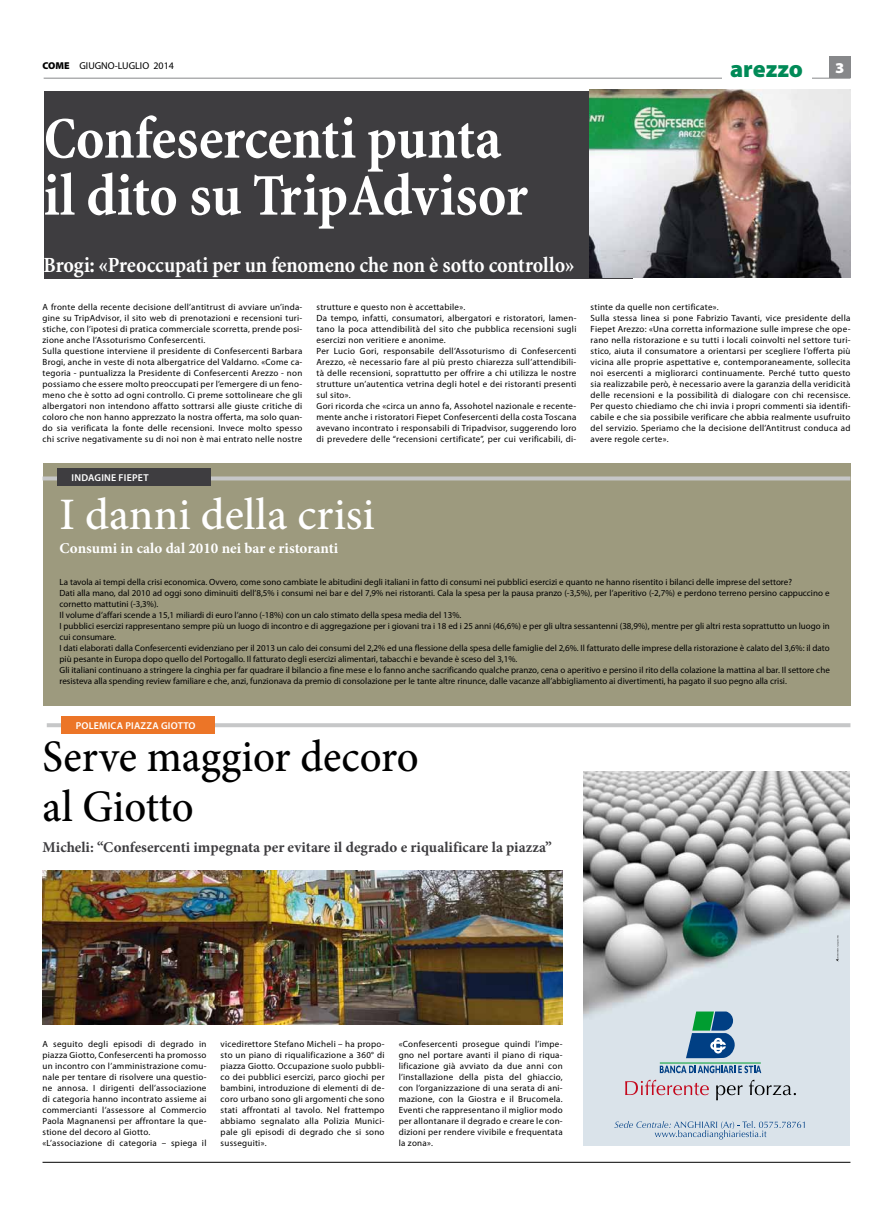
<style>
.page{position:relative;width:893px;height:1219px;background:#fff}
.page>*{position:absolute;margin:0;border:0;box-sizing:border-box;transform-origin:0 0}
.t1{font:700 condensed 60px/57px "Minion";letter-spacing:-.005em;color:#fff}
.t2{font:500 45px/50px "Minion Pro";color:#000;scale:.95 1}
.t3{font:500 45px "Minion Pro";color:#fff}
.t4{font:900 24px "Myriad Pro";color:#008a57}
.t5{font:700 condensed 22px "Minion";letter-spacing:-.005em;color:#fff}
.t6{font:700 15px "Minion Pro";color:#3e3d40}
.t7{font:700 15px "Minion Pro";color:#fff}
.t8{font:900 semi-expanded 15px "Myriad Pro";color:#fff}
.t9{font:600 10px "Myriad Pro";letter-spacing:.02em;color:#fff}
.t10{font:10px "Myriad Pro";color:#000}
.t11{font:9px/11px "Myriad Pro";letter-spacing:.03em;color:#000}
.t12{font:9px/11px "Myriad Pro";color:#000}
.s1{font-weight:900}
</style>
<div class="page">
<hr style="left:44px;top:78px;width:806px;height:1px;background:#87888a">
<div style="left:829px;top:57px;width:22px;height:21px;background:#87888a"></div>
<hr style="left:43px;top:1162px;width:807px;height:1px;background:#000">
<div style="left:43px;top:464px;width:807px;height:242px;background:#9d9a7e"></div>
<div style="left:722px;top:59px;width:89px;height:20px;background:#fff"></div>
<img style="left:584px;top:772px;width:265px;height:374px">
<svg style="left:660px;top:1065px;width:101px;height:8px"></svg>
<hr style="left:660px;top:1063px;width:101px;height:1px;background:#009d30">
<svg style="left:686px;top:1011px;width:50px;height:47px;background:#458098"></svg>
<svg style="left:625px;top:1080px;width:84px;height:15px"></svg>
<svg style="left:716px;top:1085px;width:27px;height:15px"></svg>
<svg style="left:749px;top:1080px;width:47px;height:15px"></svg>
<svg style="left:614px;top:1121px;width:191px;height:18px;background:#c0cfdd"></svg>
<svg style="left:836px;top:935px;width:3px;height:26px"></svg>
<div style="left:44px;top:91px;width:588px;height:187px;background:#3e3d40"></div>
<hr style="left:47px;top:723px;width:803px;height:4px;background:#c6c7c8">
<div style="left:62px;top:717px;width:153px;height:17px;background:#ec7527"></div>
<svg style="left:43px;top:476px;width:807px;height:4px;background:#c1c1bf"></svg>
<div style="left:57px;top:469px;width:154px;height:17px;background:#3e3d40"></div>
<img style="left:43px;top:871px;width:520px;height:154px">
<img style="left:590px;top:90px;width:260px;height:188px">
<p class="t10" style="left:43px;top:60px;width:133px"><span class="s1">COME</span> GIUGNO-LUGLIO 2014</p>
<h3 class="t4" style="left:730px;top:55px;width:74px">arezzo</h3>
<h3 class="t8" style="left:835px;top:60px;width:11px">3</h3>
<h1 class="t1" style="left:44px;top:111px;width:486px">Confesercenti punta il dito su TripAdvisor</h1>
<h3 class="t5" style="left:44px;top:253px;width:532px">Brogi: «Preoccupati per un fenomeno che non è sotto controllo»</h3>
<p class="t11" style="left:43px;top:301px;width:261px">A fronte della recente decisione dell’antitrust di avviare un’inda&shy;gine su TripAdvisor, il sito web di prenotazioni e recensioni turi&shy;stiche, con l’ipotesi di pratica commerciale scorretta, prende posi&shy;zione anche l’Assoturismo Confesercenti.<br>Sulla questione interviene il presidente di Confesercenti Barbara Brogi, anche in veste di nota albergatrice del Valdarno. «Come ca&shy;tegoria - puntualizza la Presidente di Confesercenti Arezzo - non possiamo che essere molto preoccupati per l’emergere di un feno&shy;meno che è sotto ad ogni controllo. Ci preme sottolineare che gli albergatori non intendono affatto sottrarsi alle giuste critiche di coloro che non hanno apprezzato la nostra offerta, ma solo quan&shy;do sia verificata la fonte delle recensioni. Invece molto spesso chi scrive negativamente su di noi non è mai entrato nelle nostre</p>
<p class="t11" style="left:317px;top:301px;width:261px">strutture e questo non è accettabile».<br>Da tempo, infatti, consumatori, albergatori e ristoratori, lamen&shy;tano la poca attendibilità del sito che pubblica recensioni sugli esercizi non veritiere e anonime.<br>Per Lucio Gori, responsabile dell’Assoturismo di Confesercenti Arezzo, «è necessario fare al più presto chiarezza sull’attendibili&shy;tà delle recensioni, soprattutto per offrire a chi utilizza le nostre strutture un’autentica vetrina degli hotel e dei ristoranti presenti sul sito».<br>Gori ricorda che «circa un anno fa, Assohotel nazionale e recente&shy;mente anche i ristoratori Fiepet Confesercenti della costa Toscana avevano incontrato i responsabili di Tripadvisor, suggerendo loro di prevedere delle “recensioni certificate”, per cui verificabili, di-</p>
<p class="t11" style="left:591px;top:301px;width:261px">stinte da quelle non certificate».<br>Sulla stessa linea si pone Fabrizio Tavanti, vice presidente della Fiepet Arezzo: «Una corretta informazione sulle imprese che ope&shy;rano nella ristorazione e su tutti i locali coinvolti nel settore turi&shy;stico, aiuta il consumatore a orientarsi per scegliere l’offerta più vicina alle proprie aspettative e, contemporaneamente, sollecita noi esercenti a migliorarci continuamente. Perché tutto questo sia realizzabile però, è necessario avere la garanzia della veridicità delle recensioni e la possibilità di dialogare con chi recensisce.<br>Per questo chiediamo che chi invia i propri commenti sia identifi&shy;cabile e che sia possibile verificare che abbia realmente usufruito del servizio. Speriamo che la decisione dell’Antitrust conduca ad avere regole certe».</p>
<p class="t9" style="left:72px;top:471px;width:79px">INDAGINE FIEPET</p>
<h2 class="t3" style="left:60px;top:485px;width:317px">I danni della crisi</h2>
<h3 class="t7" style="left:60px;top:538px;width:280px">Consumi in calo dal 2010 nei bar e ristoranti</h3>
<p class="t12" style="left:60px;top:576px;width:772px">La tavola ai tempi della crisi economica. Ovvero, come sono cambiate le abitudini degli italiani in fatto di consumi nei pubblici esercizi e quanto ne hanno risentito i bilanci delle imprese del settore?<br>Dati alla mano, dal 2010 ad oggi sono diminuiti dell’8,5% i consumi nei bar e del 7,9% nei ristoranti. Cala la spesa per la pausa pranzo (-3,5%), per l’aperitivo (-2,7%) e perdono terreno persino cappuccino e cornetto mattutini (-3,3%).<br>Il volume d’affari scende a 15,1 miliardi di euro l’anno (-18%) con un calo stimato della spesa media del 13%.<br>I pubblici esercizi rappresentano sempre più un luogo di incontro e di aggregazione per i giovani tra i 18 ed i 25 anni (46,6%) e per gli ultra sessantenni (38,9%), mentre per gli altri resta soprattutto un luogo in cui consumare.<br>I dati elaborati dalla Confesercenti evidenziano per il 2013 un calo dei consumi del 2,2% ed una flessione della spesa delle famiglie del 2,6%. Il fatturato delle imprese della ristorazione è calato del 3,6%: il dato più pesante in Europa dopo quello del Portogallo. Il fatturato degli esercizi alimentari, tabacchi e bevande è sceso del 3,1%.<br>Gli italiani continuano a stringere la cinghia per far quadrare il bilancio a fine mese e lo fanno anche sacrificando qualche pranzo, cena o aperitivo e persino il rito della colazione la mattina al bar. Il settore che resisteva alla spending review familiare e che, anzi, funzionava da premio di consolazione per le tante altre rinunce, dalle vacanze all’abbigliamento ai divertimenti, ha pagato il suo pegno alla crisi.</p>
<p class="t9" style="left:76px;top:719px;width:121px">POLEMICA PIAZZA GIOTTO</p>
<h2 class="t2" style="left:43px;top:732px;width:397px">Serve maggior decoro al Giotto</h2>
<h3 class="t6" style="left:43px;top:837px;width:511px">Micheli: “Confesercenti impegnata per evitare il degrado e riqualificare la piazza”</h3>
<p class="t11" style="left:43px;top:1038px;width:165px">A seguito degli episodi di degrado in piazza Giotto, Confesercenti ha promosso un incontro con l’amministrazione comu&shy;nale per tentare di risolvere una questio&shy;ne annosa. I dirigenti dell’associazione di categoria hanno incontrato assieme ai commercianti l’assessore al Commercio Paola Magnanensi per affrontare la que&shy;stione del decoro al Giotto. «L’associazione di categoria – spiega il</p>
<p class="t11" style="left:221px;top:1038px;width:165px;text-align:justify">vicedirettore Stefano Micheli – ha propo&shy;sto un piano di riqualificazione a 360° di piazza Giotto. Occupazione suolo pubbli&shy;co dei pubblici esercizi, parco giochi per bambini, introduzione di elementi di de&shy;coro urbano sono gli argomenti che sono stati affrontati al tavolo. Nel frattempo abbiamo segnalato alla Polizia Munici&shy;pale gli episodi di degrado che si sono susseguiti».</p>
<p class="t11" style="left:399px;top:1038px;width:165px;text-align:justify">«Confesercenti prosegue quindi l’impe&shy;gno nel portare avanti il piano di riqua&shy;lificazione già avviato da due anni con l’installazione della pista del ghiaccio, con l’organizzazione di una serata di ani&shy;mazione, con la Giostra e il Brucomela.<br>Eventi che rappresentano il miglior modo per allontanare il degrado e creare le con&shy;dizioni per rendere vivibile e frequentata la zona».</p>
</div>
